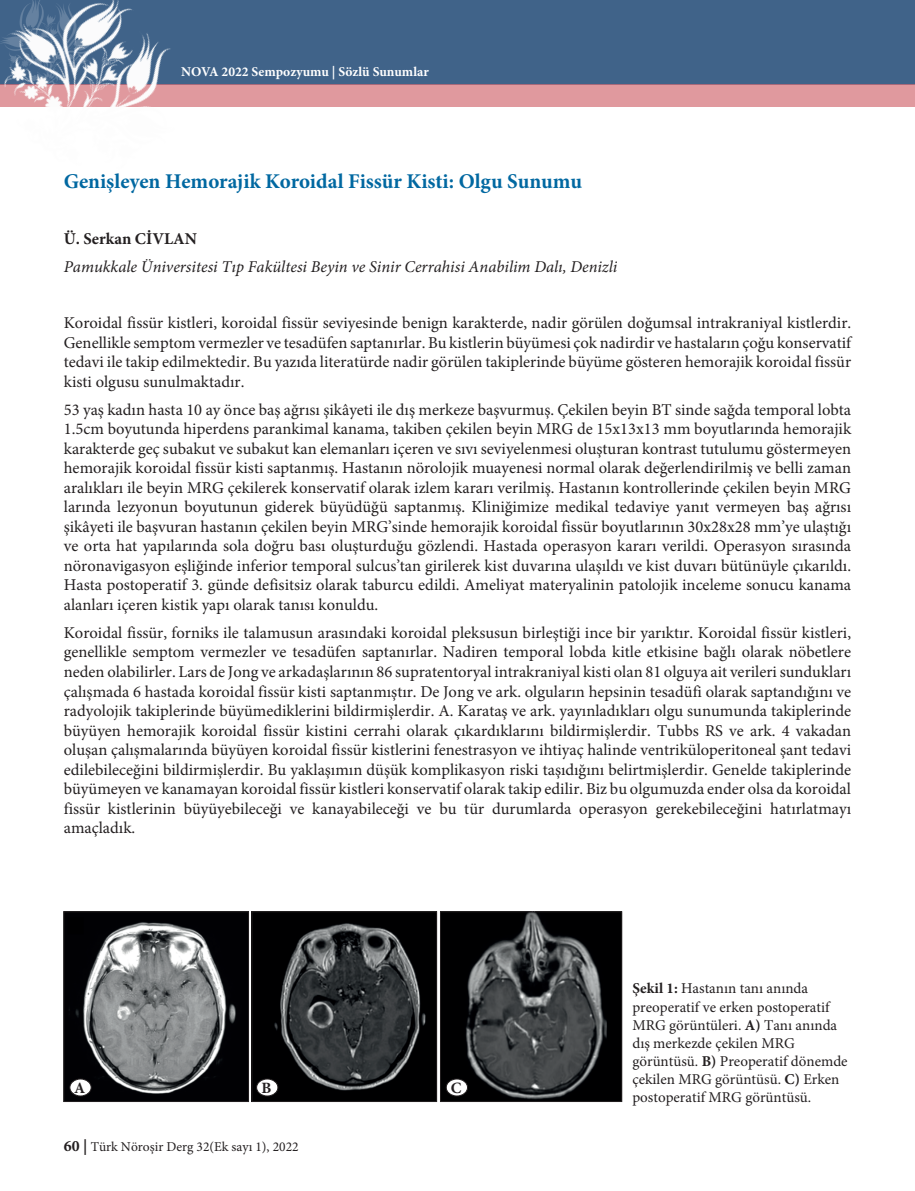
<style>
.page{position:relative;width:915px;height:1191px;background:#fff}
.page>*{position:absolute;margin:0;border:0;box-sizing:border-box;transform-origin:0 0}
.t1{font:700 21px "Minion Pro";color:#0168a1}
.t2{font:16.5px/19.5px "Minion Pro";color:#231f20;text-align:justify}
.t3{font:italic 16.5px "Minion Pro";color:#231f20}
.t4{font:700 16.5px "Minion Pro";color:#231f20}
.t5{font:700 15.75px "Minion Pro";color:#231f20}
.t6{font:15px/18px "Minion Pro";color:#231f20}
.t7{font:13.5px "Minion Pro";color:#231f20}
.t8{font:700 13.5px "Minion Pro";color:#fff}
.s1{font-weight:700;font-size:15.75px}
.s2{font-weight:700}
</style>
<div class="page">
<hr style="left:914px;top:0;width:1px;height:84px;background:#406389">
<div style="left:0;top:0;width:914px;height:84px;background:#406389"></div>
<svg style="left:914px;top:84px;width:1px;height:22px"></svg>
<div style="left:0;top:84px;width:914px;height:22px;background:#e0999e"></div>
<img style="left:0;top:0;width:217px;height:107px">
<img style="left:0;top:0;width:97px;height:84px">
<img style="left:442px;top:913px;width:178px;height:187px">
<div style="left:440px;top:911px;width:182px;height:191px;border:1px solid #231f20"></div>
<img style="left:65px;top:913px;width:182px;height:187px">
<div style="left:63px;top:911px;width:186px;height:191px;border:1px solid #231f20"></div>
<img style="left:253px;top:913px;width:182px;height:187px">
<div style="left:251px;top:911px;width:186px;height:191px;border:1px solid #231f20"></div>
<div style="left:70px;top:1079px;width:21px;height:17px;background:#fff;border-radius:50%"></div>
<div style="left:70px;top:1078px;width:21px;height:18px;border:1px solid #231f20;border-radius:50%"></div>
<div style="left:446px;top:1079px;width:21px;height:17px;background:#fff;border-radius:50%"></div>
<div style="left:446px;top:1078px;width:21px;height:18px;border:1px solid #231f20;border-radius:50%"></div>
<div style="left:256px;top:1079px;width:22px;height:17px;background:#fff;border-radius:50%"></div>
<div style="left:256px;top:1078px;width:22px;height:18px;border:1px solid #231f20;border-radius:50%"></div>
<p class="t8" style="left:181px;top:62px;width:249px">NOVA 2022 Sempozyumu | Sözlü Sunumlar</p>
<p class="t1" style="left:64px;top:167px;width:519px">Genişleyen Hemorajik Koroidal Fissür Kisti: Olgu Sunumu</p>
<p class="t4" style="left:64px;top:227px;width:135px">Ü. Serkan CİVLAN</p>
<p class="t3" style="left:64px;top:256px;width:554px">Pamukkale Üniversitesi Tıp Fakültesi Beyin ve Sinir Cerrahisi Anabilim Dalı, Denizli</p>
<p class="t2" style="left:64px;top:313px;width:788px">Koroidal fissür kistleri, koroidal fissür seviyesinde benign karakterde, nadir görülen doğumsal intrakraniyal kistlerdir.<br>Genellikle semptom vermezler ve tesadüfen saptanırlar. Bu kistlerin büyümesi çok nadirdir ve hastaların çoğu konservatif tedavi ile takip edilmektedir. Bu yazıda literatürde nadir görülen takiplerinde büyüme gösteren hemorajik koroidal fissür kisti olgusu sunulmaktadır.</p>
<p class="t2" style="left:64px;top:400px;width:788px">53 yaş kadın hasta 10 ay önce baş ağrısı şikâyeti ile dış merkeze başvurmuş. Çekilen beyin BT sinde sağda temporal lobta 1.5cm boyutunda hiperdens parankimal kanama, takiben çekilen beyin MRG de 15x13x13 mm boyutlarında hemorajik karakterde geç subakut ve subakut kan elemanları içeren ve sıvı seviyelenmesi oluşturan kontrast tutulumu göstermeyen hemorajik koroidal fissür kisti saptanmış. Hastanın nörolojik muayenesi normal olarak değerlendirilmiş ve belli zaman aralıkları ile beyin MRG çekilerek konservatif olarak izlem kararı verilmiş. Hastanın kontrollerinde çekilen beyin MRG larında lezyonun boyutunun giderek büyüdüğü saptanmış. Kliniğimize medikal tedaviye yanıt vermeyen baş ağrısı şikâyeti ile başvuran hastanın çekilen beyin MRG’sinde hemorajik koroidal fissür boyutlarının 30x28x28 mm’ye ulaştığı ve orta hat yapılarında sola doğru bası oluşturduğu gözlendi. Hastada operasyon kararı verildi. Operasyon sırasında nöronavigasyon eşliğinde inferior temporal sulcus’tan girilerek kist duvarına ulaşıldı ve kist duvarı bütünüyle çıkarıldı.<br>Hasta postoperatif 3. günde defisitsiz olarak taburcu edildi. Ameliyat materyalinin patolojik inceleme sonucu kanama alanları içeren kistik yapı olarak tanısı konuldu.</p>
<p class="t2" style="left:64px;top:623px;width:788px">Koroidal fissür, forniks ile talamusun arasındaki koroidal pleksusun birleştiği ince bir yarıktır. Koroidal fissür kistleri, genellikle semptom vermezler ve tesadüfen saptanırlar. Nadiren temporal lobda kitle etkisine bağlı olarak nöbetlere neden olabilirler. Lars de Jong ve arkadaşlarının 86 supratentoryal intrakraniyal kisti olan 81 olguya ait verileri sundukları çalışmada 6 hastada koroidal fissür kisti saptanmıştır. De Jong ve ark. olguların hepsinin tesadüfi olarak saptandığını ve radyolojik takiplerinde büyümediklerini bildirmişlerdir. A. Karataş ve ark. yayınladıkları olgu sunumunda takiplerinde büyüyen hemorajik koroidal fissür kistini cerrahi olarak çıkardıklarını bildirmişlerdir. Tubbs RS ve ark. 4 vakadan oluşan çalışmalarında büyüyen koroidal fissür kistlerini fenestrasyon ve ihtiyaç halinde ventriküloperitoneal şant tedavi edilebileceğini bildirmişlerdir. Bu yaklaşımın düşük komplikasyon riski taşıdığını belirtmişlerdir. Genelde takiplerinde büyümeyen ve kanamayan koroidal fissür kistleri konservatif olarak takip edilir. Biz bu olgumuzda ender olsa da koroidal fissür kistlerinin büyüyebileceği ve kanayabileceği ve bu tür durumlarda operasyon gerekebileceğini hatırlatmayı amaçladık.</p>
<p class="t5" style="left:74px;top:1077px;width:13px">A</p>
<p class="t5" style="left:261px;top:1077px;width:12px">B</p>
<p class="t5" style="left:450px;top:1077px;width:12px">C</p>
<p class="t7" style="left:64px;top:1138px;width:236px"><span class="s1">60 |</span> Türk Nöroşir Derg 32(Ek sayı 1), 2022</p>
<p class="t6" style="left:632px;top:979px;width:217px"><span class="s2">Şekil 1:</span> Hastanın tanı anında preoperatif ve erken postoperatif<br>MRG görüntüleri. <span class="s2">A)</span> Tanı anında dış merkezde çekilen MRG görüntüsü. <span class="s2">B)</span> Preoperatif dönemde çekilen MRG görüntüsü. <span class="s2">C)</span> Erken postoperatif MRG görüntüsü.</p>
</div>
